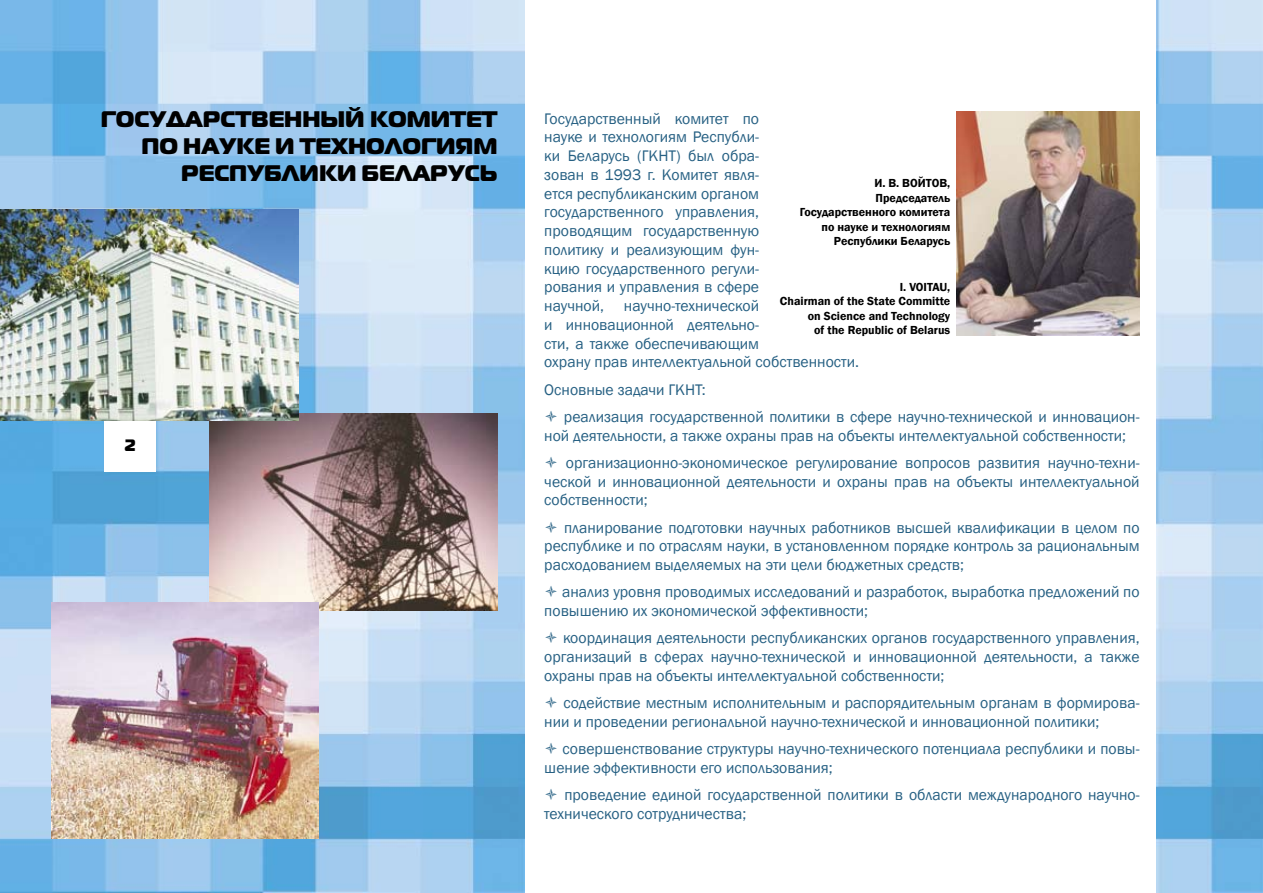
<style>
.page{position:relative;width:1263px;height:893px;background:#fff}
.page>*{position:absolute;margin:0;border:0;box-sizing:border-box;transform-origin:0 0}
.t1{font:22.5px/27px "Nokia Sans S60";color:#000;text-align:right}
.t2{font:15.75px/18.8px "Franklin Gothic";color:#266083}
.t3{font:600 12px/14.4px "Franklin Gothic";color:#000;text-align:right}
</style>
<div class="page">
<img style="left:0;top:0;width:524px;height:893px">
<div style="left:104px;top:419px;width:51px;height:52px;background:#fff"></div>
<img style="left:1157px;top:0;width:106px;height:893px">
<img style="left:210px;top:414px;width:287px;height:197px">
<img style="left:957px;top:111px;width:183px;height:224px">
<img style="left:51px;top:603px;width:268px;height:235px">
<img style="left:0;top:209px;width:299px;height:212px">
<h1 class="t1" style="left:101px;top:106px;width:398px">Государственный комитет по науке и технологиям<br>Республики Беларусь</h1>
<p class="t2" style="left:544px;top:109px;width:216px;text-align:justify">Государственный комитет по науке и технологиям Республи&shy;ки Беларусь (ГКНТ) был обра&shy;зован в 1993 г. Комитет явля&shy;ется республиканским органом государственного управления, проводящим государственную политику и реализующим фун&shy;кцию государственного регули&shy;рования и управления в сфере научной,</p>
<p class="t3" style="left:800px;top:176px;width:152px">И. В. Войтов,<br>Председатель<br>Государственного комитета по науке и технологиям<br>Республики Беларусь</p>
<p class="t3" style="left:780px;top:280px;width:172px">I. Voitau,<br>Chairman of the State Committe on Science and Technology<br>of the Republic of Belarus</p>
<p class="t2" style="left:544px;top:297px;width:316px;text-indent:80px">научно-технической<br>и инновационной деятельно-<br>сти, а также обеспечивающим<br>охрану прав интеллектуальной собственности.</p>
<p class="t2" style="left:564px;top:376px;width:577px;line-height:27.3px;text-indent:-20px">Основные задачи ГКНТ:<br>реализация государственной политики в сфере научно-технической и инновацион-</p>
<p class="t2" style="left:566px;top:422px;width:575px;line-height:27.3px;text-indent:-22px">ной деятельности, а также охраны прав на объекты интеллектуальной собственности; организационно-экономическое регулирование вопросов развития научно-техни-</p>
<p class="t2" style="left:544px;top:472px;width:597px">ческой и инновационной деятельности и охраны прав на объекты интеллектуальной собственности;</p>
<p class="t2" style="left:544px;top:518px;width:597px;text-align:justify;text-indent:20px">планирование подготовки научных работников высшей квалификации в целом по республике и по отраслям науки, в установленном порядке контроль за рациональным расходованием выделяемых на эти цели бюджетных средств;</p>
<p class="t2" style="left:544px;top:583px;width:597px;text-indent:18px">анализ уровня проводимых исследований и разработок, выработка предложений по повышению их экономической эффективности;</p>
<p class="t2" style="left:544px;top:629px;width:597px;text-align:justify;text-indent:19px">координация деятельности республиканских органов государственного управления, организаций в сферах научно-технической и инновационной деятельности, а также охраны прав на объекты интеллектуальной собственности;</p>
<p class="t2" style="left:544px;top:694px;width:597px;text-indent:19px">содействие местным исполнительным и распорядительным органам в формирова&shy;нии и проведении региональной научно-технической и инновационной политики;</p>
<p class="t2" style="left:544px;top:740px;width:597px;text-indent:18px">совершенствование структуры научно-технического потенциала республики и повы&shy;шение эффективности его использования;</p>
<p class="t2" style="left:544px;top:786px;width:597px;text-indent:20px">проведение единой государственной политики в области международного научно&shy;технического сотрудничества;</p>
</div>
